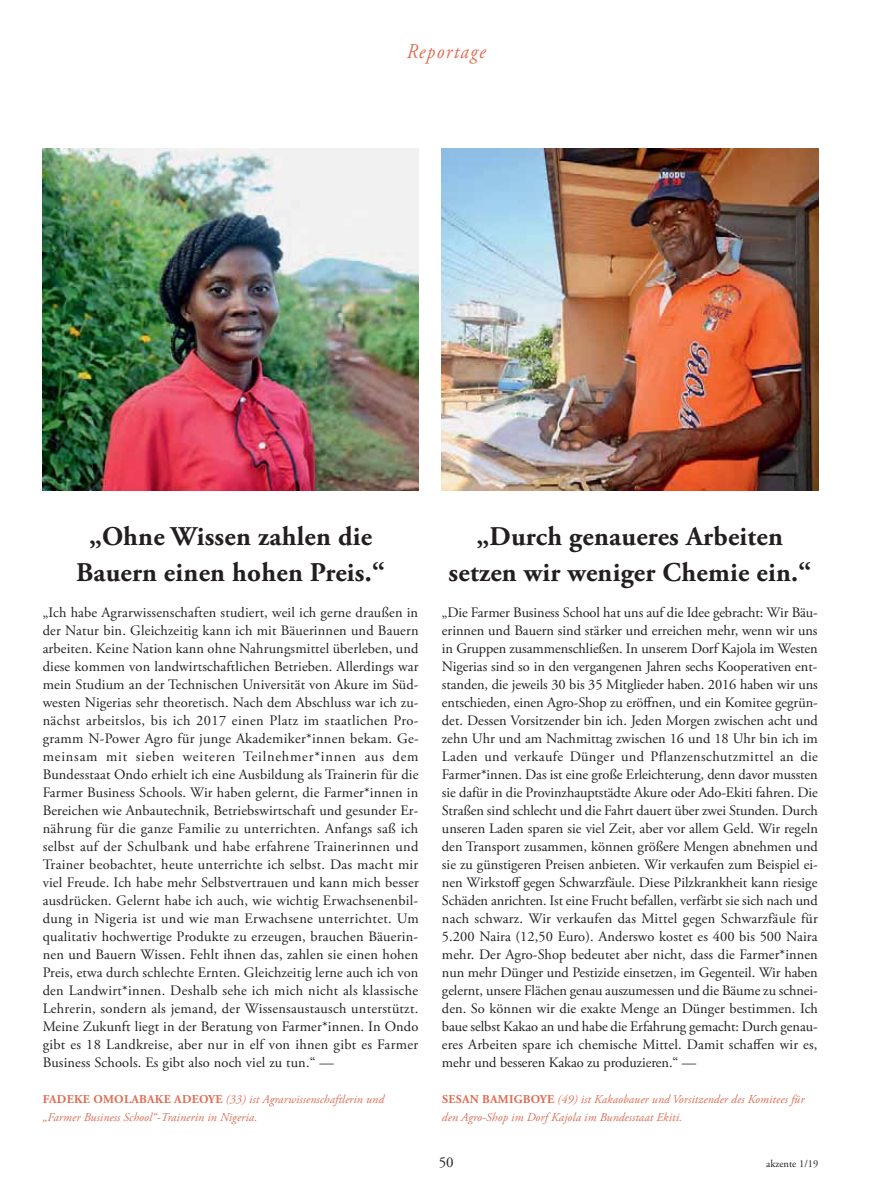
<style>
.page{position:relative;width:893px;height:1191px;background:#fff}
.page>*{position:absolute;margin:0;border:0;box-sizing:border-box;transform-origin:0 0}
.t1{font:700 27px/36px "Adobe Garamond Pro";letter-spacing:.01em;color:#231f20;text-align:center}
.t2{font:italic 21px "Adobe Garamond Pro";letter-spacing:.075em;color:#dd6d54;scale:.9 1}
.t3{font:15px "Adobe Garamond Pro";color:#231f20}
.t4{font:14.4px/18px "Adobe Garamond Pro";letter-spacing:.01em;color:#231f20;text-align:justify}
.t5{font:italic 12px/18px "Adobe Garamond Pro";letter-spacing:.01em;color:#dd6d54}
.t6{font:10.5px "Adobe Garamond Pro";color:#231f20}
.s1{font-weight:700;font-style:normal}
</style>
<div class="page">
<img style="left:442px;top:149px;width:376px;height:342px">
<img style="left:42px;top:149px;width:377px;height:342px">
<h2 class="t2" style="left:407px;top:43px;width:89px">Reportage</h2>
<h1 class="t1" style="left:76px;top:520px;width:310px">„Ohne Wissen zahlen die<br>Bauern einen hohen Preis.“</h1>
<p class="t4" style="left:43px;top:604px;width:378px">„Ich habe Agrarwissenschaften studiert, weil ich gerne draußen in der Natur bin. Gleichzeitig kann ich mit Bäuerinnen und Bauern arbeiten. Keine Nation kann ohne Nahrungsmittel überleben, und diese kommen von landwirtschaftlichen Betrieben. Allerdings war mein Studium an der Technischen Universität von Akure im Süd&shy;westen Nigerias sehr theoretisch. Nach dem Abschluss war ich zu&shy;nächst arbeitslos, bis ich 2017 einen Platz im staatlichen Pro&shy;gramm N-Power Agro für junge Akademiker*innen bekam. Ge&shy;meinsam mit sieben weiteren Teilnehmer*innen aus dem Bundesstaat Ondo erhielt ich eine Ausbildung als Trainerin für die Farmer Business Schools. Wir haben gelernt, die Farmer*innen in Bereichen wie Anbautechnik, Betriebswirtschaft und gesunder Er&shy;nährung für die ganze Familie zu unterrichten. Anfangs saß ich selbst auf der Schulbank und habe erfahrene Trainerinnen und Trainer beobachtet, heute unterrichte ich selbst. Das macht mir viel Freude. Ich habe mehr Selbstvertrauen und kann mich besser ausdrücken. Gelernt habe ich auch, wie wichtig Erwachsenenbil&shy;dung in Nigeria ist und wie man Erwachsene unterrichtet. Um qualitativ hochwertige Produkte zu erzeugen, brauchen Bäuerin&shy;nen und Bauern Wissen. Fehlt ihnen das, zahlen sie einen hohen Preis, etwa durch schlechte Ernten. Gleichzeitig lerne auch ich von den Landwirt*innen. Deshalb sehe ich mich nicht als klassische Lehrerin, sondern als jemand, der Wissensaustausch unterstützt.<br>Meine Zukunft liegt in der Beratung von Farmer*innen. In Ondo gibt es 18 Landkreise, aber nur in elf von ihnen gibt es Farmer Business Schools. Es gibt also noch viel zu tun.“ —</p>
<p class="t5" style="left:43px;top:1091px;width:343px"><span class="s1">FADEKE OMOLABAKE ADEOYE</span> (33) ist Agrarwissenschaftlerin und „Farmer Business School“-Trainerin in Nigeria.</p>
<h1 class="t1" style="left:448px;top:520px;width:364px">„Durch genaueres Arbeiten setzen wir weniger Chemie ein.“</h1>
<p class="t4" style="left:442px;top:604px;width:378px">„Die Farmer Business School hat uns auf die Idee gebracht: Wir Bäu&shy;erinnen und Bauern sind stärker und erreichen mehr, wenn wir uns in Gruppen zusammenschließen. In unserem Dorf Kajola im Westen Nigerias sind so in den vergangenen Jahren sechs Kooperativen ent&shy;standen, die jeweils 30 bis 35 Mitglieder haben. 2016 haben wir uns entschieden, einen Agro-Shop zu eröffnen, und ein Komitee gegrün&shy;det. Dessen Vorsitzender bin ich. Jeden Morgen zwischen acht und zehn Uhr und am Nachmittag zwischen 16 und 18 Uhr bin ich im Laden und verkaufe Dünger und Pflanzenschutzmittel an die Farmer*innen. Das ist eine große Erleichterung, denn davor mussten sie dafür in die Provinzhauptstädte Akure oder Ado-Ekiti fahren. Die Straßen sind schlecht und die Fahrt dauert über zwei Stunden. Durch unseren Laden sparen sie viel Zeit, aber vor allem Geld. Wir regeln den Transport zusammen, können größere Mengen abnehmen und sie zu günstigeren Preisen anbieten. Wir verkaufen zum Beispiel ei&shy;nen Wirkstoff gegen Schwarzfäule. Diese Pilzkrankheit kann riesige Schäden anrichten. Ist eine Frucht befallen, verfärbt sie sich nach und nach schwarz. Wir verkaufen das Mittel gegen Schwarzfäule für 5.200 Naira (12,50 Euro). Anderswo kostet es 400 bis 500 Naira mehr. Der Agro-Shop bedeutet aber nicht, dass die Farmer*innen nun mehr Dünger und Pestizide einsetzen, im Gegenteil. Wir haben gelernt, unsere Flächen genau auszumessen und die Bäume zu schnei&shy;den. So können wir die exakte Menge an Dünger bestimmen. Ich baue selbst Kakao an und habe die Erfahrung gemacht: Durch genau&shy;eres Arbeiten spare ich chemische Mittel. Damit schaffen wir es, mehr und besseren Kakao zu produzieren.“ —</p>
<p class="t5" style="left:442px;top:1091px;width:364px"><span class="s1">SESAN BAMIGBOYE</span> (49) ist Kakaobauer und Vorsitzender des Komitees für den Agro-Shop im Dorf Kajola im Bundesstaat Ekiti.</p>
<p class="t3" style="left:439px;top:1155px;width:16px">50</p>
<p class="t6" style="left:766px;top:1159px;width:54px">akzente 1/19</p>
</div>
